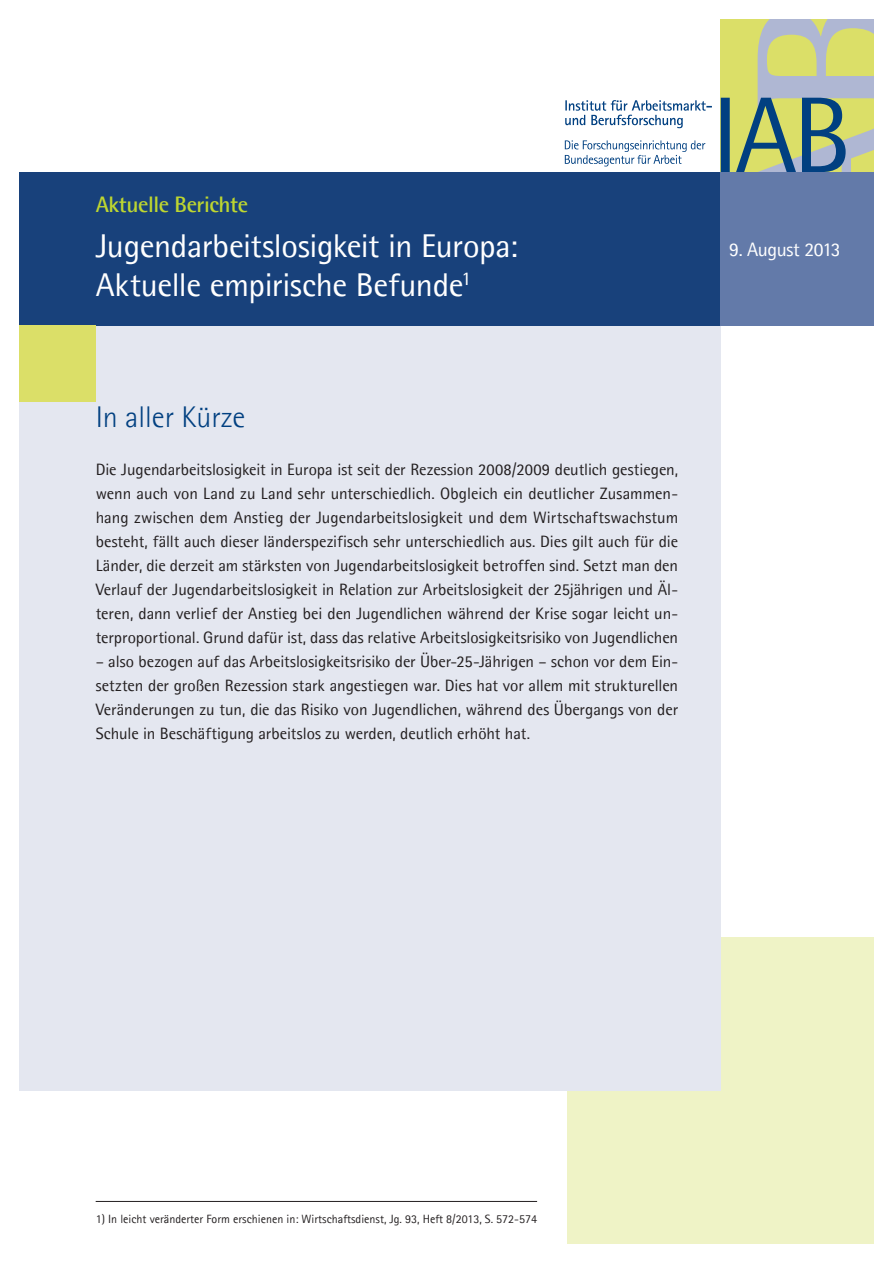
<style>
.page{position:relative;width:893px;height:1263px;background:#fff}
.page>*{position:absolute;margin:0;border:0;box-sizing:border-box;transform-origin:0 0}
.t1{font:33px/39.6px "Agfa Rotis Semisans";letter-spacing:-.01em;color:#fff}
.t2{font:300 30px "Agfa Rotis Semisans";color:#014081}
.t3{font:700 22.5px "Agfa Rotis Semisans";letter-spacing:-.02em;color:#bed630}
.t4{font:19.5px "Agfa Rotis Semisans";letter-spacing:-.025em;color:#fff}
.t5{font:16.5px/24px "Agfa Rotis Semisans";letter-spacing:-.005em;color:#231f20;text-align:justify}
.t6{font:12px "Agfa Rotis Sans Serif";color:#231f20}
</style>
<div class="page">
<div style="left:568px;top:938px;width:306px;height:306px;background:#eff3c6"></div>
<div style="left:19px;top:325px;width:702px;height:766px;background:#e4e7f0"></div>
<div style="left:19px;top:172px;width:702px;height:153px;background:#18417b"></div>
<svg style="left:565px;top:100px;width:147px;height:28px"></svg>
<svg style="left:565px;top:140px;width:140px;height:26px"></svg>
<svg style="left:721px;top:19px;width:153px;height:153px;background:#acbb89"></svg>
<div style="left:19px;top:325px;width:77px;height:77px;background:#dbdf68"></div>
<div style="left:721px;top:172px;width:153px;height:153px;background:#637aa9"></div>
<hr style="left:96px;top:1201px;width:441px;height:1px;background:#231f20">
<h3 class="t3" style="left:96px;top:191px;width:154px">Aktuelle Berichte</h3>
<h1 class="t1" style="left:96px;top:225px;width:424px">Jugendarbeitslosigkeit in Europa:<br>Aktuelle empirische Befunde<sup>1</sup></h1>
<p class="t4" style="left:729px;top:237px;width:113px">9. August 2013</p>
<h2 class="t2" style="left:96px;top:399px;width:151px">In aller Kürze</h2>
<p class="t5" style="left:96px;top:457px;width:584px">Die Jugendarbeitslosigkeit in Europa ist seit der Rezession 2008/2009 deutlich gestiegen, wenn auch von Land zu Land sehr unterschiedlich. Obgleich ein deutlicher Zusammen&shy;hang zwischen dem Anstieg der Jugendarbeitslosigkeit und dem Wirtschaftswachstum besteht, fällt auch dieser länderspezifisch sehr unterschiedlich aus. Dies gilt auch für die Länder, die derzeit am stärksten von Jugendarbeitslosigkeit betroffen sind. Setzt man den Verlauf der Jugendarbeitslosigkeit in Relation zur Arbeitslosigkeit der 25jährigen und Äl&shy;teren, dann verlief der Anstieg bei den Jugendlichen während der Krise sogar leicht un&shy;terproportional. Grund dafür ist, dass das relative Arbeitslosigkeitsrisiko von Jugendlichen</p>
<p class="t5" style="left:96px;top:649px;width:584px">– also bezogen auf das Arbeitslosigkeitsrisiko der Über-25-Jährigen – schon vor dem Ein&shy;setzten der großen Rezession stark angestiegen war. Dies hat vor allem mit strukturellen Veränderungen zu tun, die das Risiko von Jugendlichen, während des Übergangs von der Schule in Beschäftigung arbeitslos zu werden, deutlich erhöht hat.</p>
<p class="t6" style="left:96px;top:1212px;width:443px">1) In leicht veränderter Form erschienen in: Wirtschaftsdienst, Jg. 93, Heft 8/2013, S. 572-574</p>
</div>
